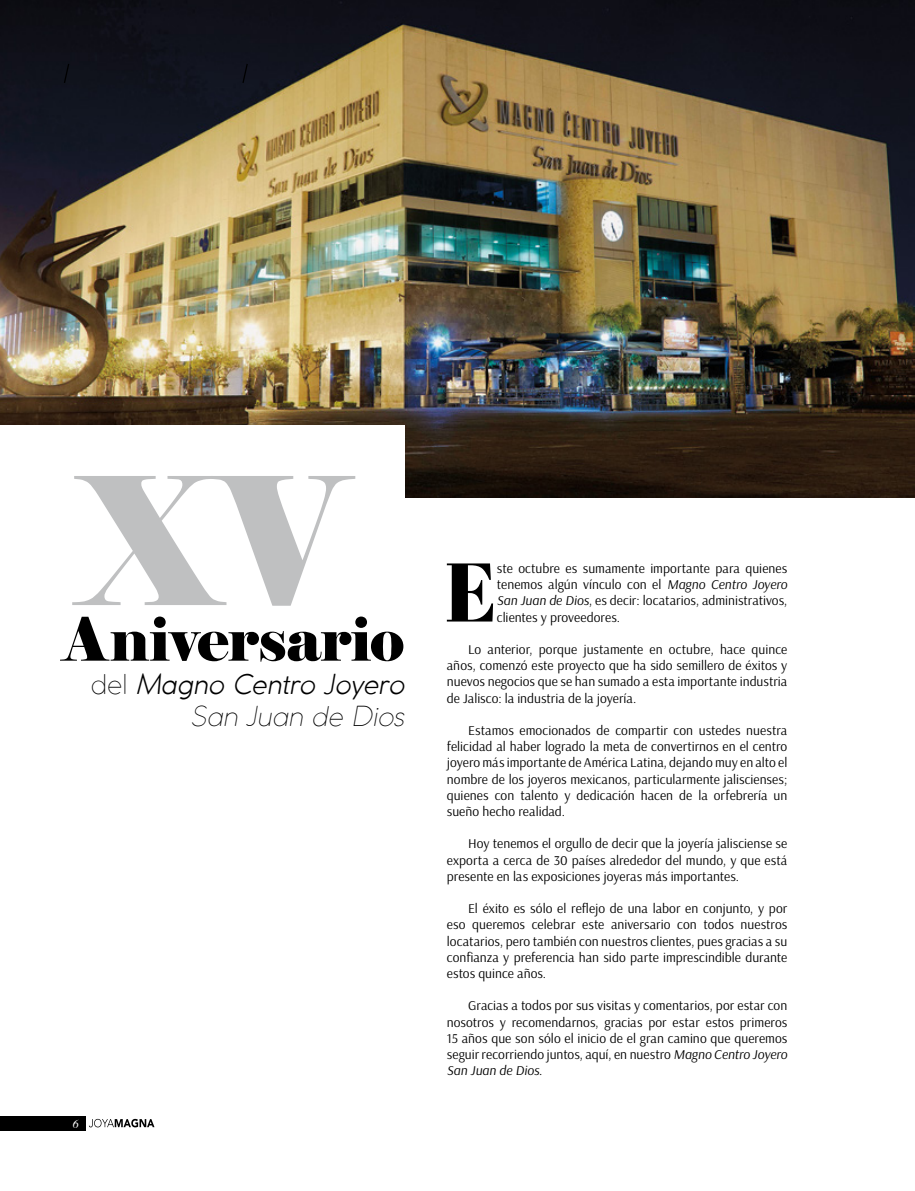
<style>
.page{position:relative;width:915px;height:1191px;background:#fff}
.page>*{position:absolute;margin:0;border:0;box-sizing:border-box;transform-origin:0 0}
.t1{font:177px "Elephant";color:#bfc0c1}
.t2{font:82.95px "Abril Fatface";color:#000}
.t3{font:60px "Elephant";letter-spacing:-.01em;color:#000}
.t4{font:italic 300 27px/32.4px "COCOMAT";color:#000;text-align:right}
.t5{font:13.5px/16.2px "Arsenal";color:#000;text-align:justify}
.t6{font:italic 12px "Times";color:#fff}
.s1{font-weight:200;font-style:normal}
.s2{font-weight:200}
.s3{font-style:italic}
</style>
<div class="page">
<div style="left:0;top:1115px;width:86px;height:15px;background:#000"></div>
<svg style="left:89px;top:1118px;width:65px;height:9px"></svg>
<img style="left:0;top:0;width:914px;height:497px">
<div style="left:63px;top:62px;width:186px;height:22px;background:#10131c"></div>
<div style="left:0;top:426px;width:404px;height:191px;background:#fff"></div>
<h1 class="t1" style="left:80px;top:431px;width:268px">XV</h1>
<h3 class="t3" style="left:63px;top:601px;width:342px">Aniversario</h3>
<h3 class="t4" style="left:91px;top:668px;width:322px"><span class="s1">d e l</span> Magno Centro Joyero<br><span class="s2">San Juan de Dios</span></h3>
<p class="t6" style="left:73px;top:1113px;width:7px">6</p>
<h2 class="t2" style="left:445px;top:534px;width:53px">E</h2>
<p class="t5" style="left:496px;top:560px;width:292px">ste octubre es sumamente importante para quienes tenemos algún vínculo con el <span class="s3">Magno Centro Joyero San Juan de Dios</span>, es decir: locatarios, administrativos, clientes y proveedores.</p>
<p class="t5" style="left:446px;top:641px;width:342px;text-indent:21px">Lo anterior, porque justamente en octubre, hace quince años, comenzó este proyecto que ha sido semillero de éxitos y nuevos negocios que se han sumado a esta importante industria de Jalisco: la industria de la joyería.</p>
<p class="t5" style="left:446px;top:722px;width:342px;text-indent:21px">Estamos emocionados de compartir con ustedes nuestra felicidad al haber logrado la meta de convertirnos en el centro joyero más importante de América Latina, dejando muy en alto el nombre de los joyeros mexicanos, particularmente jaliscienses; quienes con talento y dedicación hacen de la orfebrería un sueño hecho realidad.</p>
<p class="t5" style="left:446px;top:836px;width:342px;text-indent:21px">Hoy tenemos el orgullo de decir que la joyería jalisciense se exporta a cerca de 30 países alrededor del mundo, y que está presente en las exposiciones joyeras más importantes.</p>
<p class="t5" style="left:446px;top:900px;width:342px;text-indent:21px">El éxito es sólo el reflejo de una labor en conjunto, y por eso queremos celebrar este aniversario con todos nuestros locatarios, pero también con nuestros clientes, pues gracias a su confianza y preferencia han sido parte imprescindible durante estos quince años.</p>
<p class="t5" style="left:446px;top:998px;width:342px;text-indent:21px">Gracias a todos por sus visitas y comentarios, por estar con nosotros y recomendarnos, gracias por estar estos primeros 15 años que son sólo el inicio de el gran camino que queremos seguir recorriendo juntos, aquí, en nuestro <span class="s3">Magno Centro Joyero San Juan de Dios</span>.</p>
</div>
